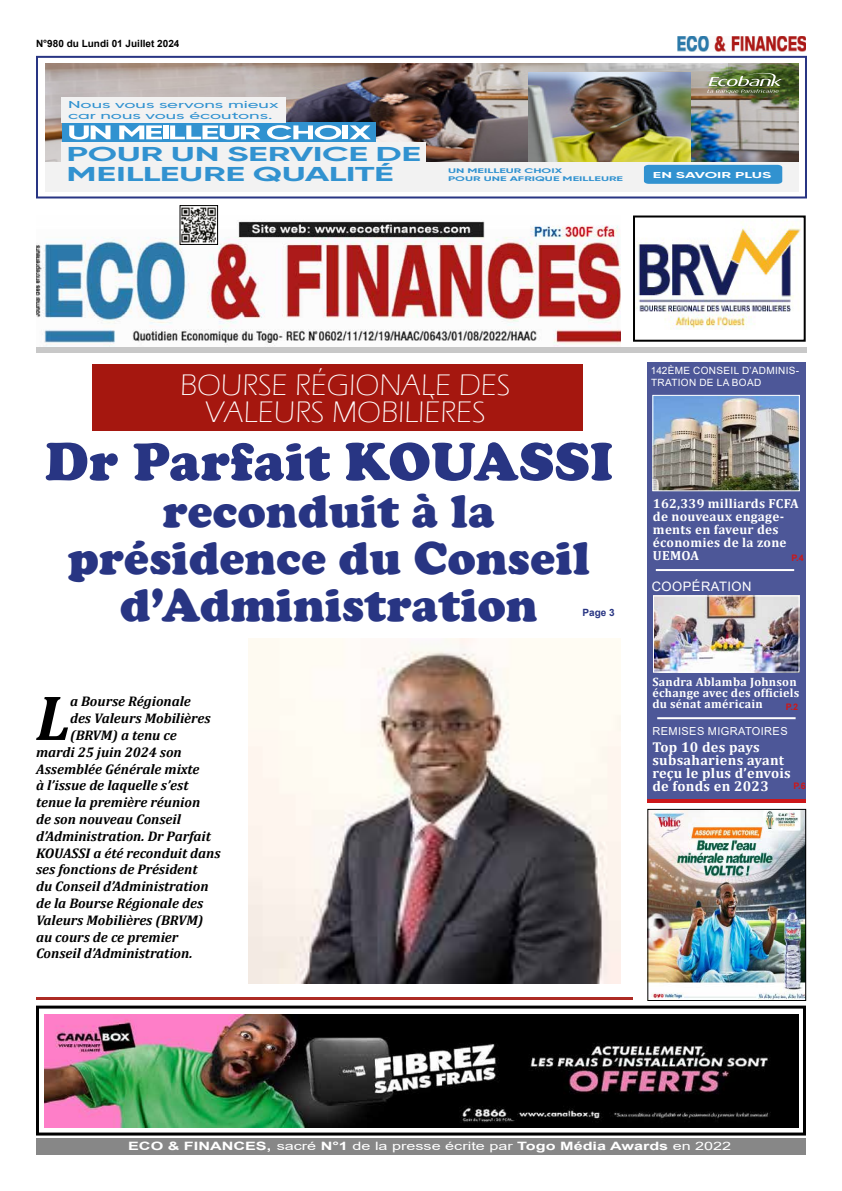
<style>
.page{position:relative;width:842px;height:1191px;background:#fff}
.page>*{position:absolute;margin:0;border:0;box-sizing:border-box;transform-origin:0 0}
.t1{font:italic 700 64.4px "Cambria";color:#000}
.t2{font:900 55.4px "Cooper";letter-spacing:.01em;color:#283583}
.t3{font:900 47.5px/47px "Cooper";letter-spacing:.01em;color:#283583;text-align:center}
.t4{font:300 30.6px/27px "Eras ITC";color:#fff;text-align:center}
.t5{font:700 20.1px/20.1px "Gilroy";letter-spacing:-.01em;color:#3192d0;scale:1.85 1}
.t6{font:700 14.3px/13px "Cambria";letter-spacing:.02em;color:#fff}
.t7{font:italic 700 14px "Cambria";color:#000}
.t8{font:700 13.2px/13px "Cambria";letter-spacing:.02em;color:#fff}
.t9{font:13px "Arial";letter-spacing:.035em;color:#fff}
.t10{font:700 12.1px/11px "Cambria";letter-spacing:.02em;color:#fff}
.t11{font:700 11.5px "Arial";color:#fff;scale:1.41 1}
.t12{font:11px "Arial";letter-spacing:.035em;color:#fff}
.t13{font:500 10px/11px "Gilroy";color:#3192d0;scale:1.85 1}
.t14{font:10px/12px "Arial";letter-spacing:.035em;color:#fff}
.t15{font:700 10px "Arial";color:#000}
.t16{font:700 10px "Arial";color:#283583}
.t17{font:700 9px "Arial";color:#cd1719}
.t18{font:700 8.6px "Gilroy";color:#fff;scale:1.85 1}
.t19{font:700 6.7px/7.4px "Gilroy";color:#3192d0;scale:1.85 1}
.s1{font-weight:400}
</style>
<div class="page">
<div style="left:647px;top:363px;width:159px;height:436px;background:#4d5798"></div>
<img style="left:36px;top:215px;width:585px;height:132px">
<img style="left:182px;top:207px;width:34px;height:36px">
<div style="left:180px;top:205px;width:38px;height:40px;border:1px solid #000"></div>
<img style="left:677px;top:36px;width:129px;height:15px">
<hr style="left:36px;top:997px;width:596px;height:2px;background:#a31008">
<hr style="left:647px;top:799px;width:159px;height:3px;background:#cd1719">
<img style="left:649px;top:811px;width:155px;height:188px">
<div style="left:647px;top:809px;width:159px;height:192px;border:1px solid #000"></div>
<img style="left:45px;top:1014px;width:753px;height:113px">
<div style="left:36px;top:1005px;width:770px;height:130px;border:3px solid #000"></div>
<div style="left:36px;top:347px;width:770px;height:6px;background:#c8c8c8"></div>
<div style="left:36px;top:1138px;width:770px;height:17px;background:#878787"></div>
<img style="left:248px;top:639px;width:373px;height:345px">
<div style="left:45px;top:151px;width:754px;height:41px;background:#f2f2f2"></div>
<img style="left:45px;top:64px;width:754px;height:97px">
<img style="left:528px;top:73px;width:163px;height:88px">
<div style="left:62px;top:123px;width:314px;height:19px;background:#3192d0"></div>
<svg style="left:69px;top:125px;width:41px;height:15px"></svg>
<svg style="left:119px;top:125px;width:43px;height:14px"></svg>
<div style="left:163px;top:125px;width:5px;height:14px;background:#fff"></div>
<svg style="left:170px;top:125px;width:90px;height:15px"></svg>
<svg style="left:267px;top:125px;width:74px;height:15px"></svg>
<div style="left:343px;top:125px;width:5px;height:14px;background:#fff"></div>
<svg style="left:350px;top:125px;width:21px;height:14px"></svg>
<div style="left:62px;top:97px;width:224px;height:26px;background:#f2f2f2"></div>
<img style="left:707px;top:64px;width:92px;height:87px">
<div style="left:62px;top:142px;width:364px;height:41px;background:#f2f2f2"></div>
<div style="left:644px;top:165px;width:138px;height:19px;background:#3192d0"></div>
<div style="left:36px;top:56px;width:771px;height:142px;border:2px solid #283583"></div>
<img style="left:636px;top:220px;width:165px;height:110px">
<div style="left:633px;top:215px;width:173px;height:127px;border:2px solid #000"></div>
<div style="left:92px;top:365px;width:491px;height:66px;background:#a5170f"></div>
<img style="left:655px;top:597px;width:142px;height:73px">
<div style="left:653px;top:595px;width:146px;height:77px;border:1px solid #fff"></div>
<img style="left:654px;top:397px;width:144px;height:92px">
<div style="left:652px;top:395px;width:148px;height:96px;border:1px solid #fff"></div>
<hr style="left:656px;top:569px;width:138px;height:2px;background:#fff">
<hr style="left:657px;top:717px;width:139px;height:2px;background:#fff">
<p class="t15" style="left:36px;top:36px;width:145px">N°980 du Lundi 01 Juillet 2024</p>
<p class="t13" style="left:68px;top:99px;width:115px">Nous vous servons mieux car nous vous écoutons.</p>
<h3 class="t5" style="left:67px;top:143px;width:193px">POUR UN SERVICE DE<br>MEILLEURE QUALITÉ</h3>
<p class="t19" style="left:448px;top:167px;width:96px">UN MEILLEUR CHOIX<br>POUR UNE AFRIQUE MEILLEURE</p>
<p class="t18" style="left:653px;top:169px;width:66px">EN SAVOIR PLUS</p>
<h3 class="t4" style="left:180px;top:371px;width:332px">BOURSE RÉGIONALE DES<br>VALEURS MOBILIÈRES</h3>
<h2 class="t2" style="left:45px;top:429px;width:569px">Dr Parfait KOUASSI</h2>
<h3 class="t3" style="left:68px;top:488px;width:523px">reconduit à la présidence du Conseil d’Administration</h3>
<p class="t16" style="left:583px;top:605px;width:34px">Page 3</p>
<h1 class="t1" style="left:36px;top:672px;width:36px">L</h1>
<p class="t7" style="left:70px;top:691px;width:122px">a Bourse Régionale</p>
<p class="t7" style="left:70px;top:708px;width:142px">des Valeurs Mobilières</p>
<p class="t7" style="left:70px;top:725px;width:108px">(BRVM) a tenu ce</p>
<p class="t7" style="left:36px;top:742px;width:147px">mardi 25 juin 2024 son</p>
<p class="t7" style="left:36px;top:759px;width:165px">Assemblée Générale mixte</p>
<p class="t7" style="left:36px;top:775px;width:154px">à l’issue de laquelle s’est</p>
<p class="t7" style="left:36px;top:792px;width:166px">tenue la première réunion</p>
<p class="t7" style="left:36px;top:809px;width:146px">de son nouveau Conseil</p>
<p class="t7" style="left:36px;top:826px;width:176px">d’Administration. Dr Parfait</p>
<p class="t7" style="left:36px;top:843px;width:186px">KOUASSI a été reconduit dans</p>
<p class="t7" style="left:36px;top:859px;width:163px">ses fonctions de Président</p>
<p class="t7" style="left:36px;top:876px;width:174px">du Conseil d’Administration</p>
<p class="t7" style="left:36px;top:893px;width:169px">de la Bourse Régionale des</p>
<p class="t7" style="left:36px;top:910px;width:169px">Valeurs Mobilières (BRVM)</p>
<p class="t7" style="left:36px;top:927px;width:144px">au cours de ce premier</p>
<p class="t7" style="left:36px;top:943px;width:158px">Conseil d’Administration.</p>
<p class="t14" style="left:651px;top:365px;width:150px">142ÈME CONSEIL D’ADMINIS-<br>TRATION DE LA BOAD</p>
<p class="t8" style="left:653px;top:497px;width:147px">162,339 milliards FCFA de nouveaux engage&shy;ments en faveur des économies de la zone<br>UEMOA</p>
<p class="t17" style="left:791px;top:551px;width:14px">P.4</p>
<p class="t9" style="left:652px;top:577px;width:101px">COOPÉRATION</p>
<p class="t10" style="left:652px;top:676px;width:149px">Sandra Ablamba Johnson échange avec des officiels du sénat américain</p>
<p class="t6" style="left:652px;top:740px;width:140px">Top 10 des pays subsahariens ayant reçu le plus d’envois de fonds en 2023</p>
<p class="t17" style="left:786px;top:700px;width:14px">P.2</p>
<p class="t12" style="left:652px;top:723px;width:137px">REMISES MIGRATOIRES</p>
<p class="t17" style="left:793px;top:780px;width:14px">P.6</p>
<p class="t11" style="left:128px;top:1137px;width:429px">ECO &amp; FINANCES, <span class="s1">sacré</span> N°1 <span class="s1">de la presse écrite par</span> Togo Média Awards <span class="s1">en 2022</span></p>
</div>
